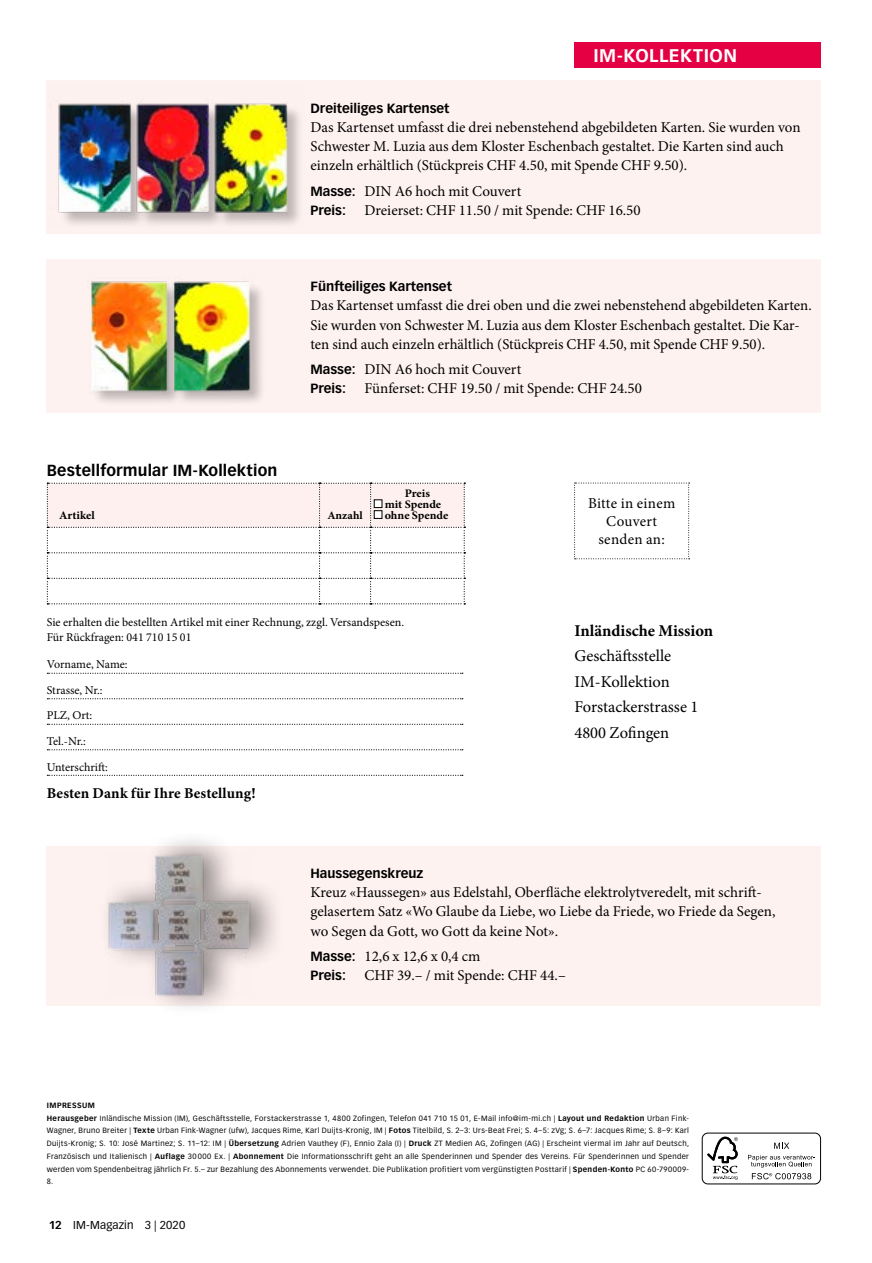
<style>
.page{position:relative;width:872px;height:1263px;background:#fff}
.page>*{position:absolute;margin:0;border:0;box-sizing:border-box;transform-origin:0 0}
.t1{font:700 18px "Vectora LT Pro";letter-spacing:.03em;color:#fff}
.t2{font:16.5px/25.5px "Minion Pro";letter-spacing:-.005em;color:#000}
.t3{font:700 16.5px "Minion Pro";color:#000}
.t4{font:700 15.75px "Vectora LT Pro";letter-spacing:.01em;color:#000}
.t5{font:15px/19.2px "Minion Pro";color:#000}
.t6{font:700 15px "Minion Pro";letter-spacing:.01em;color:#000}
.t7{font:15px/18px "Minion Pro";letter-spacing:.02em;color:#000;text-align:center}
.t8{font:700 13.2px "Vectora LT Pro";color:#000}
.t9{font:12px/25.5px "Minion Pro";color:#000}
.t10{font:700 11.55px/10.8px "Minion Pro";color:#000;scale:1.04 1}
.t11{font:11.25px "Vectora LT Pro";letter-spacing:.01em;color:#000}
.t12{font:700 11.25px "Minion Pro";color:#000;scale:1.04 1}
.t13{font:7.5px/12.8px "Vectora LT Pro";letter-spacing:.045em;color:#000}
.s1{font-family:"Vectora LT Pro";font-weight:700;font-size:13.2px}
.s2{font-weight:700}
</style>
<div class="page">
<div style="left:574px;top:43px;width:247px;height:25px;background:#e50043"></div>
<div style="left:702px;top:1133px;width:119px;height:51px;border:1px solid #000;border-radius:6px"></div>
<svg style="left:707px;top:1137px;width:31px;height:43px"></svg>
<svg style="left:774px;top:1143px;width:15px;height:6px"></svg>
<svg style="left:748px;top:1155px;width:67px;height:24px"></svg>
<svg style="left:47px;top:673px;width:416px;height:1px"></svg>
<svg style="left:47px;top:698px;width:416px;height:1px"></svg>
<svg style="left:47px;top:724px;width:416px;height:1px"></svg>
<svg style="left:47px;top:749px;width:416px;height:1px"></svg>
<svg style="left:47px;top:775px;width:416px;height:1px"></svg>
<svg style="left:47px;top:483px;width:418px;height:121px"></svg>
<div style="left:374px;top:500px;width:8px;height:8px;background:#fff"></div>
<div style="left:374px;top:499px;width:8px;height:9px;border:1px solid #000"></div>
<div style="left:374px;top:511px;width:8px;height:7px;background:#fff"></div>
<div style="left:374px;top:510px;width:8px;height:9px;border:1px solid #000"></div>
<svg style="left:574px;top:483px;width:115px;height:76px"></svg>
<div style="left:47px;top:846px;width:774px;height:160px;background:#fef2f1"></div>
<div style="left:97px;top:830px;width:188px;height:186px;background:#000;opacity:.45"></div>
<img style="left:106px;top:852px;width:146px;height:146px">
<div style="left:47px;top:81px;width:774px;height:153px;background:#fef2f1"></div>
<div style="left:47px;top:259px;width:774px;height:153px;background:#fef2f1"></div>
<div style="left:91px;top:283px;width:174px;height:123px;background:#000;opacity:.25"></div>
<img style="left:90px;top:281px;width:163px;height:113px">
<img style="left:58px;top:103px;width:241px;height:121px">
<h1 class="t1" style="left:593px;top:44px;width:145px">IM-KOLLEKTION</h1>
<h3 class="t8" style="left:310px;top:100px;width:141px">Dreiteiliges Kartenset</h3>
<h3 class="t5" style="left:310px;top:117px;width:491px">Das Kartenset umfasst die drei nebenstehend abgebildeten Karten. Sie wurden von<br>Schwester M. Luzia aus dem Kloster Eschenbach gestaltet. Die Karten sind auch einzeln erhältlich (Stückpreis CHF 4.50, mit Spende CHF 9.50).</h3>
<h3 class="t5" style="left:310px;top:181px;width:332px"><span class="s1">Masse:</span> DIN A6 hoch mit Couvert<br><span class="s1">Preis:</span> Dreierset: CHF 11.50 / mit Spende: CHF 16.50</h3>
<h3 class="t8" style="left:310px;top:278px;width:143px">Fünfteiliges Kartenset</h3>
<p class="t5" style="left:310px;top:296px;width:503px">Das Kartenset umfasst die drei oben und die zwei nebenstehend abgebildeten Karten.<br>Sie wurden von Schwester M. Luzia aus dem Kloster Eschenbach gestaltet. Die Kar&shy;ten sind auch einzeln erhältlich (Stückpreis CHF 4.50, mit Spende CHF 9.50).</p>
<h3 class="t5" style="left:310px;top:360px;width:333px"><span class="s1">Masse:</span> DIN A6 hoch mit Couvert<br><span class="s1">Preis:</span> Fünferset: CHF 19.50 / mit Spende: CHF 24.50</h3>
<h3 class="t4" style="left:47px;top:461px;width:232px">Bestellformular IM-Kollektion</h3>
<h3 class="t10" style="left:59px;top:510px;width:36px">Artikel</h3>
<h3 class="t12" style="left:327px;top:507px;width:36px">Anzahl</h3>
<h3 class="t10" style="left:385px;top:488px;width:63px;text-indent:20px">Preis mit Spende ohne Spende</h3>
<h3 class="t9" style="left:47px;top:614px;width:359px;line-height:15px">Sie erhalten die bestellten Artikel mit einer Rechnung, zzgl. Versandspesen.<br>Für Rückfragen: 041 710 15 01</h3>
<h3 class="t9" style="left:47px;top:652px;width:82px">Vorname, Name:<br>Strasse, Nr.:<br>PLZ, Ort:<br>Tel.-Nr.:<br>Unterschrift:</h3>
<h3 class="t6" style="left:47px;top:782px;width:210px">Besten Dank für Ihre Bestellung!</h3>
<h3 class="t7" style="left:588px;top:495px;width:89px">Bitte in einem<br>Couvert senden an:</h3>
<h2 class="t3" style="left:574px;top:619px;width:140px">Inländische Mission</h2>
<h2 class="t2" style="left:574px;top:643px;width:125px">Geschäftsstelle<br>IM-Kollektion<br>Forstackerstrasse 1<br>4800 Zofingen</h2>
<h3 class="t8" style="left:310px;top:865px;width:114px">Haussegenskreuz</h3>
<h3 class="t5" style="left:310px;top:883px;width:466px">Kreuz «Haussegen» aus Edelstahl, Oberfläche elektrolytveredelt, mit schrift&shy;gelasertem Satz «Wo Glaube da Liebe, wo Liebe da Friede, wo Friede da Segen, wo Segen da Gott, wo Gott da keine Not».</h3>
<h3 class="t5" style="left:310px;top:947px;width:257px"><span class="s1">Masse:</span> 12,6 x 12,6 x 0,4 cm<br><span class="s1">Preis:</span> CHF 39.– / mit Spende: CHF 44.–</h3>
<p class="t13" style="left:47px;top:1099px;width:644px"><span class="s2">IMPRESSUM<br>Herausgeber</span> Inländische Mission (IM), Geschäftsstelle, Forstackerstrasse 1, 4800 Zofingen, Telefon 041 710 15 01, E-Mail info@im-mi.ch | <span class="s2">Layout und Redaktion</span> Urban Fink-Wagner, Bruno Breiter | <span class="s2">Texte</span> Urban Fink-Wagner (ufw), Jacques Rime, Karl Duijts-Kronig, IM | <span class="s2">Fotos</span> Titelbild, S. 2–3: Urs-Beat Frei; S. 4–5: zVg; S. 6–7: Jacques Rime; S. 8–9: Karl Duijts-Kronig; S. 10: José Martinez; S. 11–12: IM | <span class="s2">Übersetzung</span> Adrien Vauthey (F), Ennio Zala (I) | <span class="s2">Druck</span> ZT Medien AG, Zofingen (AG) | Erscheint viermal im Jahr auf Deutsch, Französisch und Italienisch | <span class="s2">Auflage</span> 30 000 Ex. | <span class="s2">Abonnement</span> Die Informationsschrift geht an alle Spenderinnen und Spender des Vereins. Für Spenderinnen und Spender werden vom Spendenbeitrag jährlich Fr. 5.– zur Bezahlung des Abonnements verwendet. Die Publikation profitiert vom vergünstigten Posttarif | <span class="s2">Spenden-Konto</span> PC 60-790009- 8.</p>
<h3 class="t11" style="left:49px;top:1218px;width:138px"><span class="s2">12</span> IM-Magazin 3 | 2020</h3>
</div>
